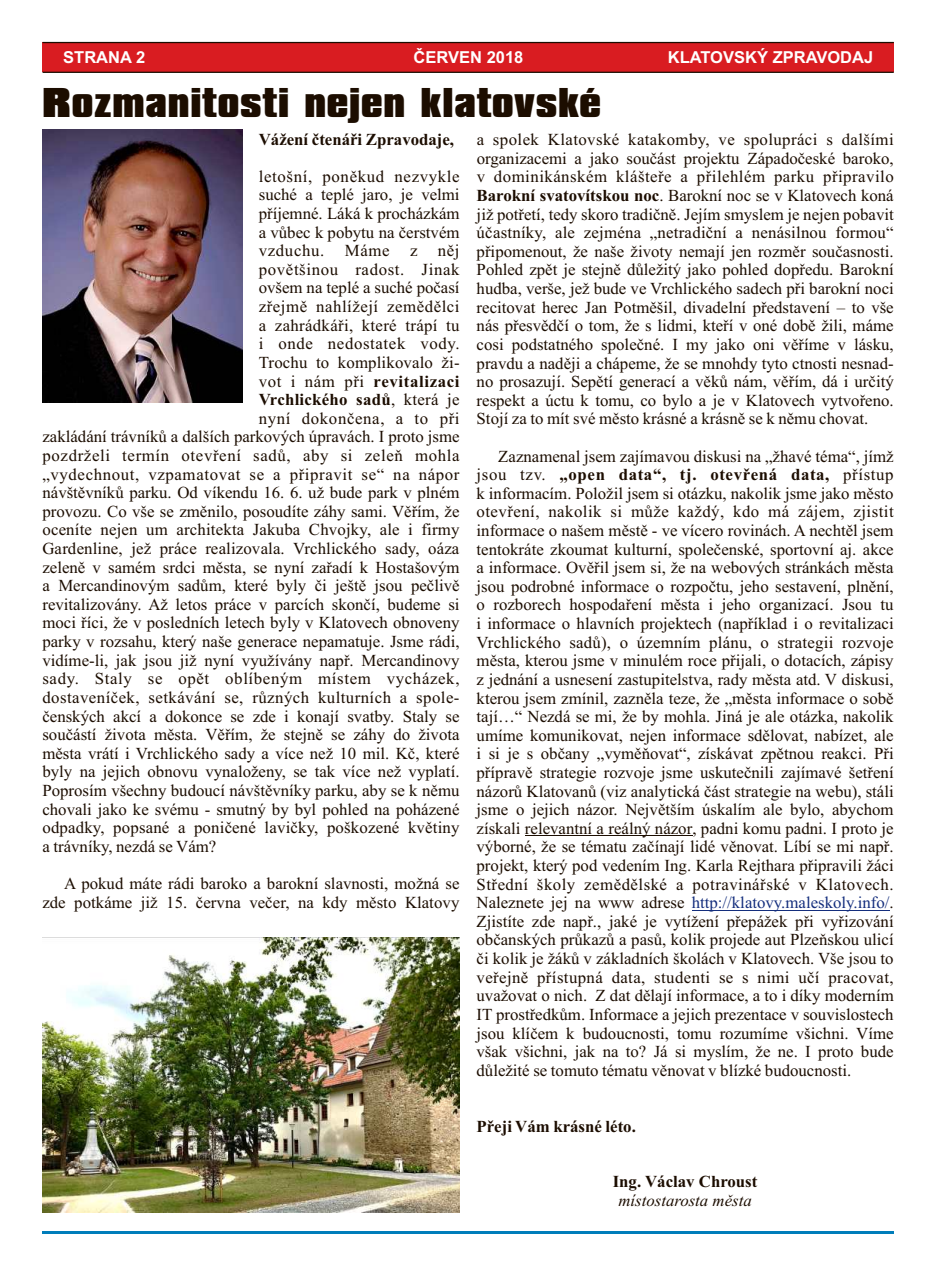
<style>
.page{position:relative;width:947px;height:1276px;background:#fff}
.page>*{position:absolute;margin:0;border:0;box-sizing:border-box;transform-origin:0 0}
.t1{font:35.7px "Compacta Blk AT";letter-spacing:.025em;color:#1c0d00}
.t2{font:16.8px/18.6px "Times New Roman";color:#1c0d00;text-align:justify}
.t3{font:16.8px "Times New Roman";letter-spacing:.035em;color:#1c0d00}
.t4{font:700 16.8px "Times New Roman";color:#1c0d00}
.t5{font:16.8px "Times New Roman";letter-spacing:.025em;color:#1c0d00}
.t6{font:16.8px "Times New Roman";letter-spacing:.03em;color:#1c0d00}
.t7{font:16.8px "Times New Roman";letter-spacing:.02em;color:#1c0d00}
.t8{font:700 16.8px "Times New Roman";letter-spacing:.035em;color:#1c0d00}
.t9{font:italic 16.8px "Times New Roman";color:#1c0d00}
.t10{font:700 16.5px "Arial";color:#fff}
.s1{font-weight:400}
.s2{font-weight:700}
.s3{color:#142e7d}
</style>
<div class="page">
<hr style="left:525px;top:835px;width:167px;height:1px;background:#1c0d00">
<hr style="left:691px;top:909px;width:198px;height:1px;background:#142e7d">
<div style="left:43px;top:43px;width:850px;height:29px;background:#d91c21"></div>
<svg style="left:42px;top:41px;width:852px;height:3px;background:#935955"></svg>
<svg style="left:42px;top:71px;width:852px;height:2px;background:#601811"></svg>
<img style="left:43px;top:130px;width:199px;height:272px">
<hr style="left:43px;top:1231px;width:850px;height:2px;background:#007dba">
<img style="left:43px;top:937px;width:416px;height:275px">
<p class="t10" style="left:63px;top:51px;width:83px">STRANA 2</p>
<p class="t10" style="left:413px;top:51px;width:111px">ČERVEN 2018</p>
<p class="t10" style="left:667px;top:51px;width:207px">KLATOVSKÝ ZPRAVODAJ</p>
<h1 class="t1" style="left:43px;top:90px;width:559px">Rozmanitosti nejen klatovské</h1>
<p class="t4" style="left:259px;top:133px;width:197px">Vážení čtenáři Zpravodaje,</p>
<p class="t3" style="left:259px;top:170px;width:202px">letošní, poněkud nezvykle</p>
<p class="t2" style="left:259px;top:187px;width:202px">suché a teplé jaro, je velmi</p>
<p class="t2" style="left:259px;top:206px;width:202px">příjemné. Láká k procházkám</p>
<p class="t2" style="left:259px;top:224px;width:202px">a vůbec k pobytu na čerstvém</p>
<p class="t3" style="left:259px;top:245px;width:202px">vzduchu. Máme z něj</p>
<p class="t3" style="left:259px;top:263px;width:202px">povětšinou radost. Jinak</p>
<p class="t2" style="left:259px;top:280px;width:202px">ovšem na teplé a suché počasí</p>
<p class="t6" style="left:259px;top:300px;width:202px">zřejmě nahlížejí zemědělci</p>
<p class="t7" style="left:259px;top:319px;width:202px">a zahrádkáři, které trápí tu</p>
<p class="t3" style="left:259px;top:338px;width:202px">i onde nedostatek vody.</p>
<p class="t2" style="left:259px;top:354px;width:202px">Trochu to komplikovalo ži-</p>
<p class="t8" style="left:259px;top:375px;width:202px"><span class="s1">vot i nám při</span> revitalizaci</p>
<p class="t4" style="left:259px;top:394px;width:202px">Vrchlického sadů<span class="s1">, která je</span></p>
<p class="t3" style="left:259px;top:412px;width:202px">nyní dokončena, a to při</p>
<p class="t2" style="left:42px;top:429px;width:418px">zakládání trávníků a dalších parkových úpravách. I proto jsme</p>
<p class="t3" style="left:42px;top:449px;width:418px">pozdrželi termín otevření sadů, aby si zeleň mohla</p>
<p class="t3" style="left:42px;top:468px;width:418px">„vydechnout, vzpamatovat se a připravit se“ na nápor</p>
<p class="t2" style="left:42px;top:485px;width:418px">návštěvníků parku. Od víkendu 16. 6. už bude park v plném</p>
<p class="t2" style="left:42px;top:503px;width:418px">provozu. Co vše se změnilo, posoudíte záhy sami. Věřím, že</p>
<p class="t2" style="left:42px;top:522px;width:418px">oceníte nejen um architekta Jakuba Chvojky, ale i firmy</p>
<p class="t2" style="left:42px;top:541px;width:418px">Gardenline, jež práce realizovala. Vrchlického sady, oáza</p>
<p class="t2" style="left:42px;top:559px;width:418px">zeleně v samém srdci města, se nyní zařadí k Hostašovým</p>
<p class="t2" style="left:42px;top:578px;width:418px">a Mercandinovým sadům, které byly či ještě jsou pečlivě</p>
<p class="t2" style="left:42px;top:596px;width:418px">revitalizovány. Až letos práce v parcích skončí, budeme si</p>
<p class="t2" style="left:42px;top:615px;width:418px">moci říci, že v posledních letech byly v Klatovech obnoveny</p>
<p class="t2" style="left:42px;top:634px;width:418px">parky v rozsahu, který naše generace nepamatuje. Jsme rádi,</p>
<p class="t2" style="left:42px;top:652px;width:418px">vidíme-li, jak jsou již nyní využívány např. Mercandinovy</p>
<p class="t3" style="left:42px;top:672px;width:418px">sady. Staly se opět oblíbeným místem vycházek,</p>
<p class="t5" style="left:42px;top:691px;width:418px">dostaveníček, setkávání se, různých kulturních a spole-</p>
<p class="t2" style="left:42px;top:708px;width:418px">čenských akcí a dokonce se zde i konají svatby. Staly se</p>
<p class="t2" style="left:42px;top:727px;width:418px">součástí života města. Věřím, že stejně se záhy do života</p>
<p class="t2" style="left:42px;top:745px;width:418px">města vrátí i Vrchlického sady a více než 10 mil. Kč, které</p>
<p class="t2" style="left:42px;top:764px;width:418px">byly na jejich obnovu vynaloženy, se tak více než vyplatí.</p>
<p class="t2" style="left:42px;top:782px;width:418px">Poprosím všechny budoucí návštěvníky parku, aby se k němu</p>
<p class="t2" style="left:42px;top:801px;width:418px">chovali jako ke svému - smutný by byl pohled na poházené</p>
<p class="t2" style="left:42px;top:820px;width:418px">odpadky, popsané a poničené lavičky, poškozené květiny</p>
<p class="t2" style="left:42px;top:838px;width:175px">a trávníky, nezdá se Vám?</p>
<p class="t2" style="left:42px;top:875px;width:418px;text-align:right">A pokud máte rádi baroko a barokní slavnosti, možná se zde potkáme již 15. června večer, na kdy město Klatovy</p>
<p class="t2" style="left:476px;top:132px;width:418px">a spolek Klatovské katakomby, ve spolupráci s dalšími organizacemi a jako součást projektu Západočeské baroko, v dominikánském klášteře a přilehlém parku připravilo <span class="s2">Barokní svatovítskou noc</span>. Barokní noc se v Klatovech koná již potřetí, tedy skoro tradičně. Jejím smyslem je nejen pobavit účastníky, ale zejména „netradiční a nenásilnou formou“ připomenout, že naše životy nemají jen rozměr současnosti.<br>Pohled zpět je stejně důležitý jako pohled dopředu. Barokní hudba, verše, jež bude ve Vrchlického sadech při barokní noci recitovat herec Jan Potměšil, divadelní představení – to vše nás přesvědčí o tom, že s lidmi, kteří v oné době žili, máme cosi podstatného společné. I my jako oni věříme v lásku, pravdu a naději a chápeme, že se mnohdy tyto ctnosti nesnad&shy;no prosazují. Sepětí generací a věků nám, věřím, dá i určitý respekt a úctu k tomu, co bylo a je v Klatovech vytvořeno.<br>Stojí za to mít své město krásné a krásně se k němu chovat.</p>
<p class="t2" style="left:476px;top:448px;width:418px;text-indent:22px">Zaznamenal jsem zajímavou diskusi na „žhavé téma“, jímž jsou tzv. <span class="s2">„open data“, tj. otevřená data,</span> přístup k informacím. Položil jsem si otázku, nakolik jsme jako město otevření, nakolik si může každý, kdo má zájem, zjistit informace o našem městě - ve vícero rovinách. A nechtěl jsem tentokráte zkoumat kulturní, společenské, sportovní aj. akce a informace. Ověřil jsem si, že na webových stránkách města jsou podrobné informace o rozpočtu, jeho sestavení, plnění, o rozborech hospodaření města i jeho organizací. Jsou tu i informace o hlavních projektech (například i o revitalizaci Vrchlického sadů), o územním plánu, o strategii rozvoje města, kterou jsme v minulém roce přijali, o dotacích, zápisy z jednání a usnesení zastupitelstva, rady města atd. V diskusi, kterou jsem zmínil, zazněla teze, že „města informace o sobě tají…“ Nezdá se mi, že by mohla. Jiná je ale otázka, nakolik umíme komunikovat, nejen informace sdělovat, nabízet, ale i si je s občany „vyměňovat“, získávat zpětnou reakci. Při přípravě strategie rozvoje jsme uskutečnili zajímavé šetření názorů Klatovanů (viz analytická část strategie na webu), stáli jsme o jejich názor. Největším úskalím ale bylo, abychom získali relevantní a reálný názor, padni komu padni. I proto je výborné, že se tématu začínají lidé věnovat. Líbí se mi např. projekt, který pod vedením Ing. Karla Rejthara připravili žáci Střední školy zemědělské a potravinářské v Klatovech.<br>Naleznete jej na www adrese <span class="s3">http://klatovy.maleskoly.info/</span>.<br>Zjistíte zde např., jaké je vytížení přepážek při vyřizování občanských průkazů a pasů, kolik projede aut Plzeňskou ulicí či kolik je žáků v základních školách v Klatovech. Vše jsou to veřejně přístupná data, studenti se s nimi učí pracovat, uvažovat o nich. Z dat dělají informace, a to i díky moderním IT prostředkům. Informace a jejich prezentace v souvislostech jsou klíčem k budoucnosti, tomu rozumíme všichni. Víme však všichni, jak na to? Já si myslím, že ne. I proto bude důležité se tomuto tématu věnovat v blízké budoucnosti.</p>
<p class="t4" style="left:476px;top:1120px;width:161px">Přeji Vám krásné léto.</p>
<p class="t4" style="left:612px;top:1176px;width:146px">Ing. Václav Chroust</p>
<p class="t9" style="left:618px;top:1194px;width:135px">místostarosta města</p>
</div>
